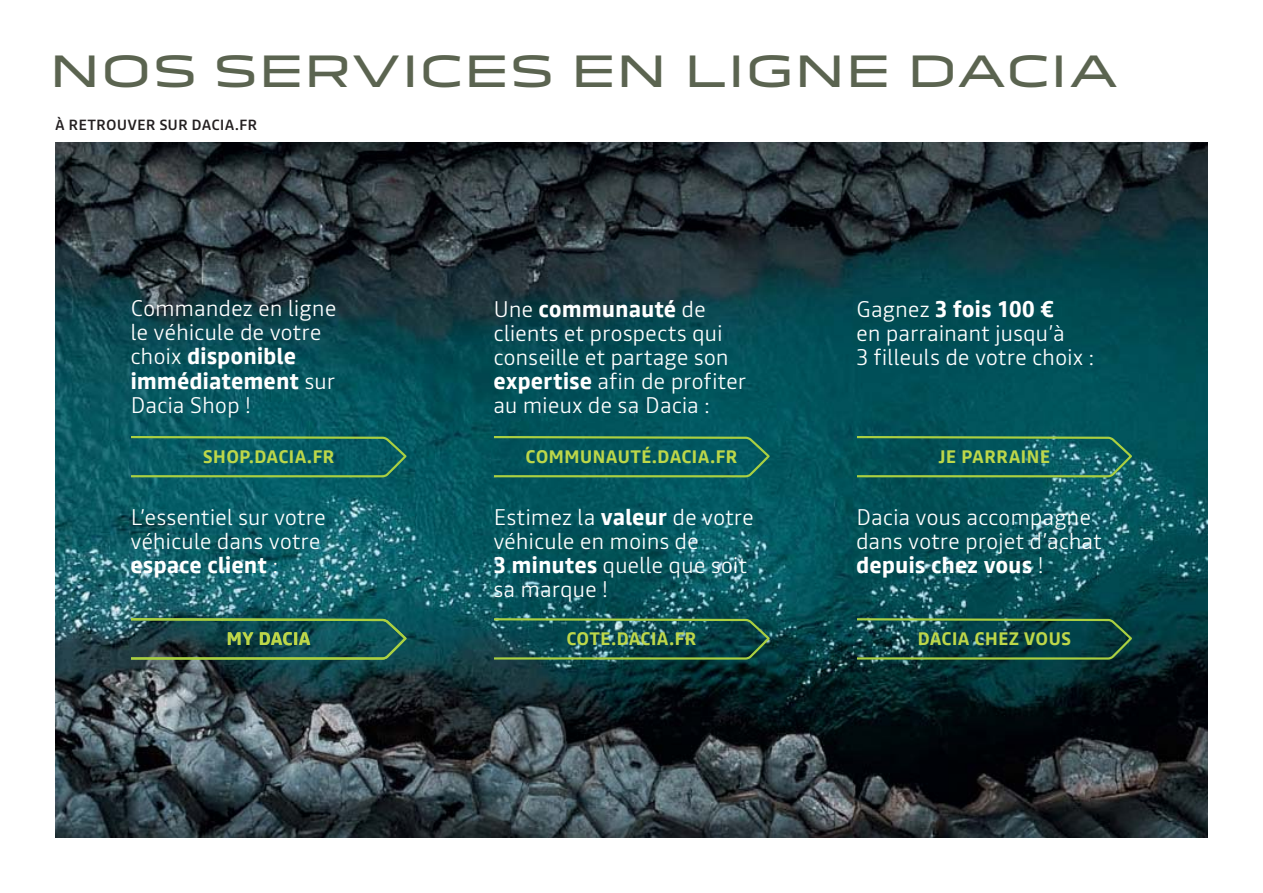
<style>
.page{position:relative;width:1263px;height:893px;background:#fff}
.page>*{position:absolute;margin:0;border:0;box-sizing:border-box;transform-origin:0 0}
.t1{font:42px "Dacia Block Extended";letter-spacing:.005em;color:#5b6450}
.t2{font:300 22.5px/24px "Read";letter-spacing:-.005em;color:#fff}
.t3{font:700 18px "Read";color:#bdd749}
.t4{font:500 15px "Read";letter-spacing:.005em;color:#231f20}
.s1{font-weight:700}
</style>
<div class="page">
<img style="left:55px;top:142px;width:1153px;height:696px">
<svg style="left:132px;top:436px;width:276px;height:41px"></svg>
<svg style="left:495px;top:436px;width:276px;height:41px"></svg>
<svg style="left:857px;top:436px;width:276px;height:41px"></svg>
<svg style="left:495px;top:618px;width:276px;height:42px"></svg>
<svg style="left:857px;top:618px;width:276px;height:42px"></svg>
<svg style="left:132px;top:618px;width:276px;height:42px"></svg>
<h1 class="t1" style="left:49px;top:55px;width:1071px">NOS SERVICES EN LIGNE DACIA</h1>
<p class="t4" style="left:55px;top:117px;width:204px">À RETROUVER SUR DACIA.FR</p>
<p class="t2" style="left:130px;top:298px;width:208px">Commandez en ligne le véhicule de votre choix <span class="s1">disponible immédiatement</span> sur<br>Dacia Shop !</p>
<p class="t3" style="left:203px;top:448px;width:133px">SHOP.DACIA.FR</p>
<p class="t2" style="left:130px;top:506px;width:197px">L’essentiel sur votre véhicule dans votre <span class="s1">espace client</span> :</p>
<p class="t3" style="left:227px;top:630px;width:86px">MY DACIA</p>
<p class="t2" style="left:493px;top:298px;width:254px">Une <span class="s1">communauté</span> de clients et prospects qui conseille et partage son <span class="s1">expertise</span> afin de profiter au mieux de sa Dacia :</p>
<p class="t3" style="left:526px;top:448px;width:213px">COMMUNAUTÉ.DACIA.FR</p>
<p class="t2" style="left:493px;top:506px;width:262px">Estimez la <span class="s1">valeur</span> de votre véhicule en moins de<br><span class="s1">3 minutes</span> quelle que soit sa marque !</p>
<p class="t3" style="left:566px;top:630px;width:132px">COTE.DACIA.FR</p>
<p class="t2" style="left:856px;top:298px;width:239px">Gagnez <span class="s1">3 fois 100 €<br></span>en parrainant jusqu’à<br>3 filleuls de votre choix :</p>
<p class="t3" style="left:938px;top:448px;width:113px">JE PARRAINE</p>
<p class="t2" style="left:856px;top:506px;width:247px">Dacia vous accompagne dans votre projet d’achat <span class="s1">depuis chez vous</span> !</p>
<p class="t3" style="left:917px;top:630px;width:155px">DACIA CHEZ VOUS</p>
</div>
